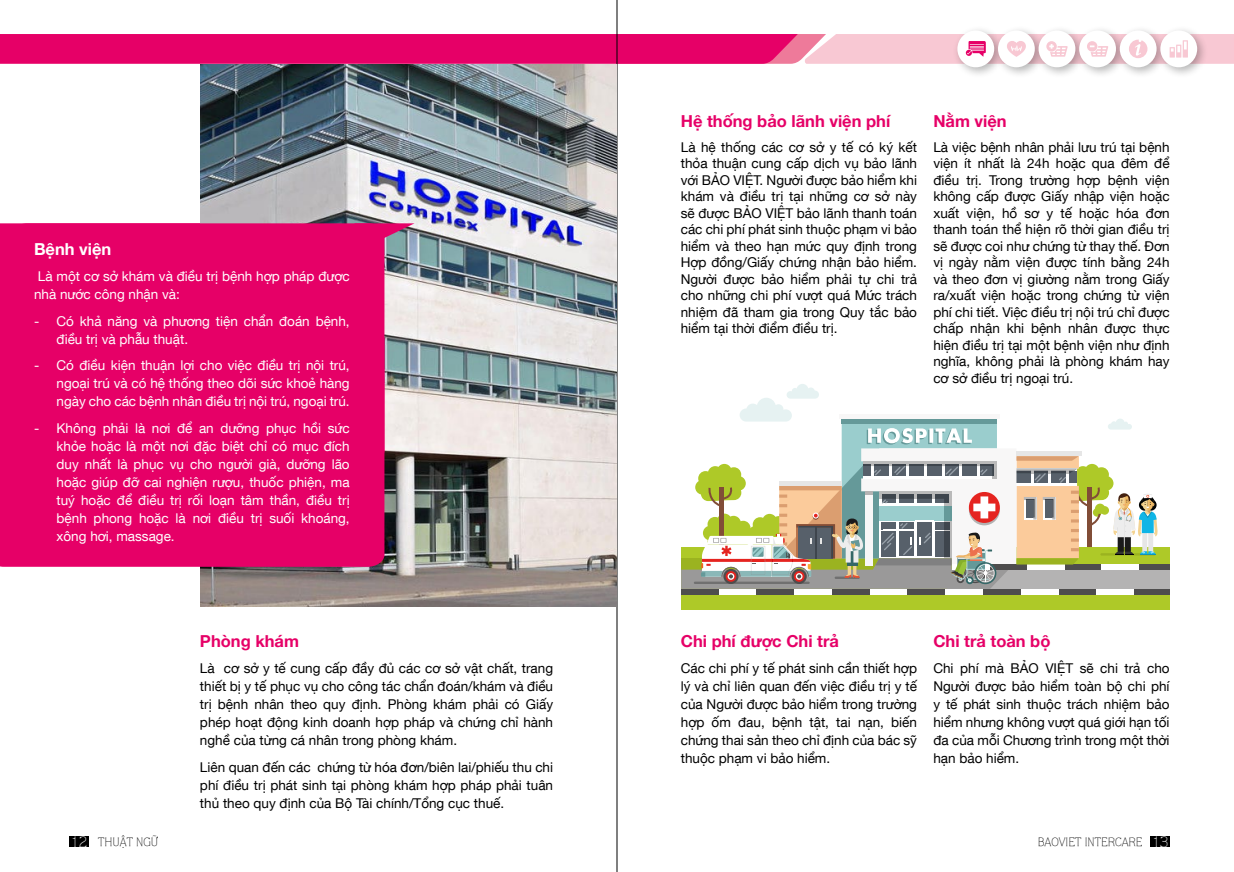
<style>
.page{position:relative;width:1234px;height:872px;background:#fff}
.page>*{position:absolute;margin:0;border:0;box-sizing:border-box;transform-origin:0 0}
.t1{font:700 16.5px "Helvetica Vn";color:#e60067}
.t2{font:700 16.5px "Helvetica Vn";color:#fff}
.t3{font:13.5px/16.5px "Helvetica Vn";color:#000;text-align:justify}
.t4{font:13.5px/18px "Helvetica Vn";color:#fff}
.t5{font:12px "UVN Huong Que";color:#000}
.s1{font-size:15px;color:#fff}
</style>
<div class="page">
<div style="left:70px;top:836px;width:19px;height:11px;background:#000"></div>
<div style="left:1150px;top:836px;width:19px;height:11px;background:#000"></div>
<div style="left:952px;top:26px;width:53px;height:53px;background:#000;opacity:.3"></div>
<div style="left:957px;top:30px;width:36px;height:37px;background:#fff;border-radius:50%"></div>
<div style="left:992px;top:26px;width:54px;height:53px;background:#000;opacity:.3"></div>
<div style="left:997px;top:30px;width:37px;height:37px;background:#fff;border-radius:50%"></div>
<div style="left:1033px;top:26px;width:53px;height:53px;background:#000;opacity:.3"></div>
<div style="left:1038px;top:30px;width:37px;height:37px;background:#fff;border-radius:50%"></div>
<div style="left:1073px;top:26px;width:54px;height:53px;background:#000;opacity:.3"></div>
<div style="left:1078px;top:30px;width:37px;height:37px;background:#fff;border-radius:50%"></div>
<div style="left:1114px;top:26px;width:53px;height:53px;background:#000;opacity:.3"></div>
<div style="left:1119px;top:30px;width:37px;height:37px;background:#fff;border-radius:50%"></div>
<div style="left:1155px;top:26px;width:53px;height:53px;background:#000;opacity:.3"></div>
<div style="left:1160px;top:30px;width:36px;height:37px;background:#fff;border-radius:50%"></div>
<hr style="left:616px;top:0;width:1px;height:872px;background:#000">
<svg style="left:0;top:34px;width:1233px;height:30px"></svg>
<div style="left:681px;top:546px;width:488px;height:63px;background:#aec928"></div>
<div style="left:947px;top:569px;width:222px;height:20px;background:#b4b3b3"></div>
<div style="left:718px;top:589px;width:38px;height:5px;background:#fff"></div>
<div style="left:756px;top:589px;width:38px;height:5px;background:#4e4d4d"></div>
<div style="left:794px;top:589px;width:37px;height:5px;background:#fff"></div>
<div style="left:831px;top:589px;width:38px;height:5px;background:#4e4d4d"></div>
<div style="left:869px;top:589px;width:38px;height:5px;background:#fff"></div>
<div style="left:907px;top:589px;width:38px;height:5px;background:#4e4d4d"></div>
<div style="left:945px;top:589px;width:37px;height:5px;background:#fff"></div>
<div style="left:982px;top:589px;width:38px;height:5px;background:#4e4d4d"></div>
<div style="left:681px;top:589px;width:37px;height:5px;background:#4e4d4d"></div>
<div style="left:1133px;top:589px;width:36px;height:5px;background:#4e4d4d"></div>
<div style="left:1096px;top:589px;width:37px;height:5px;background:#fff"></div>
<div style="left:1058px;top:589px;width:38px;height:5px;background:#4e4d4d"></div>
<div style="left:1020px;top:589px;width:38px;height:5px;background:#fff"></div>
<div style="left:1138px;top:564px;width:31px;height:6px;background:#4e4d4d"></div>
<svg style="left:681px;top:384px;width:476px;height:205px"></svg>
<img style="left:201px;top:65px;width:415px;height:541px">
<svg style="left:384px;top:223px;width:30px;height:26px"></svg>
<div style="left:11px;top:223px;width:373px;height:104px;background:#e60067"></div>
<div style="left:0;top:327px;width:384px;height:240px;background:#e60067"></div>
<p class="t2" style="left:34px;top:236px;width:79px">Bệnh viện</p>
<p class="t4" style="left:34px;top:266px;width:317px">Là một cơ sở khám và điều trị bệnh hợp pháp được nhà nước công nhận và:</p>
<p class="t4" style="left:57px;top:311px;width:294px;text-indent:-23px">- Có khả năng và phương tiện chẩn đoán bệnh, điều trị và phẫu thuật.</p>
<p class="t4" style="left:57px;top:355px;width:294px;text-align:justify;text-indent:-23px">- Có điều kiện thuận lợi cho việc điều trị nội trú, ngoại trú và có hệ thống theo dõi sức khoẻ hàng ngày cho các bệnh nhân điều trị nội trú, ngoại trú.</p>
<p class="t4" style="left:57px;top:418px;width:294px;text-align:justify;text-indent:-23px">- Không phải là nơi để an dưỡng phục hồi sức khỏe hoặc là một nơi đặc biệt chỉ có mục đích duy nhất là phục vụ cho người già, dưỡng lão hoặc giúp đỡ cai nghiện rượu, thuốc phiện, ma tuý hoặc để điều trị rối loạn tâm thần, điều trị bệnh phong hoặc là nơi điều trị suối khoáng, xông hơi, massage.</p>
<p class="t1" style="left:200px;top:628px;width:100px">Phòng khám</p>
<p class="t3" style="left:200px;top:658px;width:354px;line-height:18px">Là cơ sở y tế cung cấp đầy đủ các cơ sở vật chất, trang thiết bị y tế phục vụ cho công tác chẩn đoán/khám và điều trị bệnh nhân theo quy định. Phòng khám phải có Giấy phép hoạt động kinh doanh hợp pháp và chứng chỉ hành nghề của từng cá nhân trong phòng khám.</p>
<p class="t3" style="left:200px;top:756px;width:354px;line-height:18px">Liên quan đến các chứng từ hóa đơn/biên lai/phiếu thu chi phí điều trị phát sinh tại phòng khám hợp pháp phải tuân thủ theo quy định của Bộ Tài chính/Tổng cục thuế.</p>
<p class="t1" style="left:680px;top:108px;width:211px">Hệ thống bảo lãnh viện phí</p>
<p class="t3" style="left:680px;top:137px;width:238px">Là hệ thống các cơ sở y tế có ký kết thỏa thuận cung cấp dịch vụ bảo lãnh với BẢO VIỆT. Người được bảo hiểm khi khám và điều trị tại những cơ sở này sẽ được BẢO VIỆT bảo lãnh thanh toán các chi phí phát sinh thuộc phạm vi bảo hiểm và theo hạn mức quy định trong Hợp đồng/Giấy chứng nhận bảo hiểm.<br>Người được bảo hiểm phải tự chi trả cho những chi phí vượt quá Mức trách nhiệm đã tham gia trong Quy tắc bảo hiểm tại thời điểm điều trị.</p>
<p class="t1" style="left:933px;top:108px;width:75px">Nằm viện</p>
<p class="t3" style="left:933px;top:137px;width:238px">Là việc bệnh nhân phải lưu trú tại bệnh viện ít nhất là 24h hoặc qua đêm để điều trị. Trong trường hợp bệnh viện không cấp được Giấy nhập viện hoặc xuất viện, hồ sơ y tế hoặc hóa đơn thanh toán thể hiện rõ thời gian điều trị sẽ được coi như chứng từ thay thế. Đơn vị ngày nằm viện được tính bằng 24h và theo đơn vị giường nằm trong Giấy ra/xuất viện hoặc trong chứng từ viện phí chi tiết. Việc điều trị nội trú chỉ được chấp nhận khi bệnh nhân được thực hiện điều trị tại một bệnh viện như định nghĩa, không phải là phòng khám hay cơ sở điều trị ngoại trú.</p>
<p class="t1" style="left:680px;top:628px;width:159px">Chi phí được Chi trả</p>
<p class="t3" style="left:680px;top:658px;width:238px;line-height:18px">Các chi phí y tế phát sinh cần thiết hợp lý và chỉ liên quan đến việc điều trị y tế của Người được bảo hiểm trong trường hợp ốm đau, bệnh tật, tai nạn, biến chứng thai sản theo chỉ định của bác sỹ thuộc phạm vi bảo hiểm.</p>
<p class="t1" style="left:933px;top:628px;width:119px">Chi trả toàn bộ</p>
<p class="t3" style="left:933px;top:658px;width:238px;line-height:18px">Chi phí mà BẢO VIỆT sẽ chi trả cho Người được bảo hiểm toàn bộ chi phí y tế phát sinh thuộc trách nhiệm bảo hiểm nhưng không vượt quá giới hạn tối đa của mỗi Chương trình trong một thời hạn bảo hiểm.</p>
<p class="t5" style="left:71px;top:833px;width:89px"><span class="s1">12</span> THUẬT NGỮ</p>
<p class="t5" style="left:1037px;top:833px;width:132px">BAOVIET INTERCARE <span class="s1">13</span></p>
</div>
